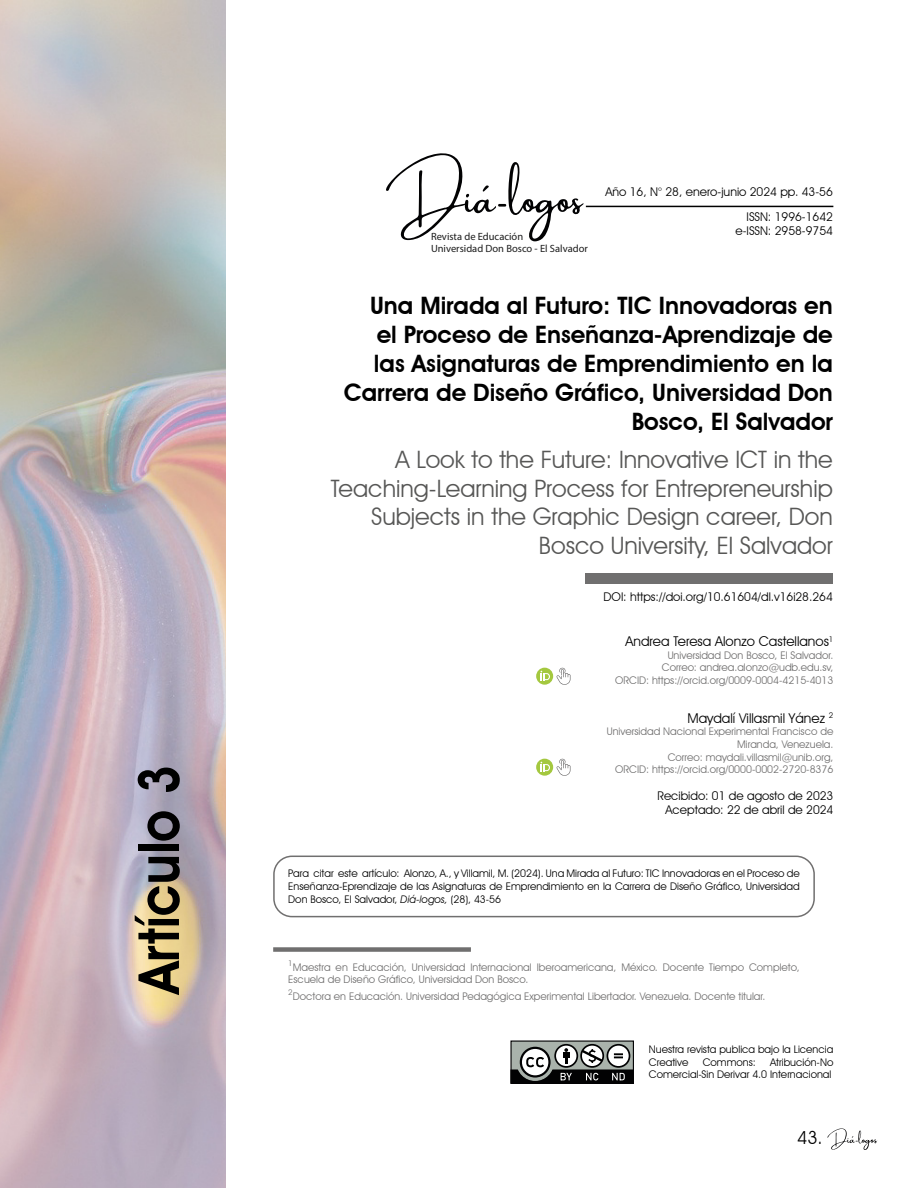
<style>
.page{position:relative;width:918px;height:1188px;background:#fff}
.page>*{position:absolute;margin:0;border:0;box-sizing:border-box;transform-origin:0 0}
.t1{font:600 24px/28.8px "Avant Garde IT Cby BT";color:#000;text-align:right}
.t2{font:24px/28.8px "Avant Garde IT Cby BT";color:#575756;text-align:right}
.t3{font:18px "Avant Garde IT Cby BT";color:#000}
.t4{font:13.5px "Avant Garde IT Cby BT";color:#000}
.t5{font:12px/14.4px "Avant Garde IT Cby BT";color:#000;text-align:right}
.t6{font:10.5px/12.6px "Avant Garde IT Cby BT";color:#706f6f;text-align:right}
.t7{font:10.5px/12.6px "Avant Garde IT Cby BT";color:#000;text-align:justify}
.t8{font:10.5px/12.6px "Myriad Pro";color:#1c1c1c}
.s1{font-style:italic}
</style>
<div class="page">
<img style="left:0;top:0;width:226px;height:1188px">
<svg style="left:135px;top:857px;width:45px;height:138px;background:#897e65"></svg>
<div style="left:138px;top:845px;width:41px;height:6px;background:#000"></div>
<svg style="left:147px;top:811px;width:33px;height:30px"></svg>
<svg style="left:138px;top:768px;width:42px;height:24px"></svg>
<svg style="left:827px;top:1128px;width:50px;height:22px"></svg>
<svg style="left:386px;top:153px;width:198px;height:89px"></svg>
<hr style="left:586px;top:206px;width:247px;height:1px;background:#000">
<div style="left:586px;top:573px;width:247px;height:10px;background:#706f6f"></div>
<svg style="left:536px;top:668px;width:17px;height:17px"></svg>
<svg style="left:541px;top:671px;width:9px;height:9px"></svg>
<svg style="left:556px;top:667px;width:14px;height:18px"></svg>
<svg style="left:536px;top:759px;width:17px;height:17px"></svg>
<svg style="left:541px;top:762px;width:9px;height:9px"></svg>
<svg style="left:556px;top:758px;width:14px;height:18px"></svg>
<div style="left:273px;top:856px;width:542px;height:61px;border:2px solid #706f6f;border-radius:18px"></div>
<div style="left:273px;top:947px;width:198px;height:5px;background:#706f6f"></div>
<div style="left:511px;top:1041px;width:122px;height:42px;background:#a9b2ab"></div>
<div style="left:511px;top:1070px;width:122px;height:13px;background:#020203"></div>
<div style="left:510px;top:1069px;width:124px;height:15px;border:1px solid #020203"></div>
<svg style="left:517px;top:1044px;width:36px;height:36px"></svg>
<div style="left:516px;top:1043px;width:38px;height:38px;border:1px solid #a9b2ab;border-radius:50%"></div>
<svg style="left:520px;top:1047px;width:31px;height:31px"></svg>
<div style="left:522px;top:1049px;width:26px;height:26px;background:#fff;border-radius:50%"></div>
<svg style="left:526px;top:1057px;width:18px;height:10px"></svg>
<svg style="left:561px;top:1073px;width:11px;height:7px"></svg>
<svg style="left:586px;top:1073px;width:12px;height:7px"></svg>
<svg style="left:612px;top:1073px;width:13px;height:7px"></svg>
<svg style="left:607px;top:1044px;width:23px;height:24px"></svg>
<div style="left:608px;top:1046px;width:21px;height:20px;background:#fff;border-radius:50%"></div>
<svg style="left:614px;top:1053px;width:9px;height:5px"></svg>
<svg style="left:580px;top:1044px;width:24px;height:24px"></svg>
<div style="left:582px;top:1046px;width:20px;height:20px;background:#fff;border-radius:50%"></div>
<svg style="left:582px;top:1049px;width:21px;height:14px"></svg>
<svg style="left:554px;top:1044px;width:24px;height:24px"></svg>
<div style="left:556px;top:1046px;width:20px;height:20px;background:#fff;border-radius:50%"></div>
<svg style="left:563px;top:1048px;width:6px;height:16px"></svg>
<p class="t8" style="left:431px;top:230px;width:158px">Revista de Educación<br>Universidad Don Bosco - El Salvador</p>
<p class="t5" style="left:605px;top:185px;width:229px">Año 16, N° 28, enero-junio 2024 pp. 43-56</p>
<p class="t5" style="left:735px;top:209px;width:99px">ISSN: 1996-1642 e-ISSN: 2958-9754</p>
<h1 class="t1" style="left:344px;top:291px;width:491px">Una Mirada al Futuro: TIC Innovadoras en<br>el Proceso de Enseñanza-Aprendizaje de las Asignaturas de Emprendimiento en la Carrera de Diseño Gráfico, Universidad Don Bosco, El Salvador</h1>
<h1 class="t2" style="left:331px;top:445px;width:504px">A Look to the Future: Innovative ICT in the Teaching-Learning Process for Entrepreneurship Subjects in the Graphic Design career, Don Bosco University, El Salvador</h1>
<p class="t5" style="left:604px;top:589px;width:231px">DOI: https://doi.org/10.61604/dl.v16i28.264</p>
<p class="t4" style="left:625px;top:633px;width:209px">Andrea Teresa Alonzo Castellanos<sup>1</sup></p>
<p class="t6" style="left:615px;top:649px;width:220px">Universidad Don Bosco, El Salvador.<br>Correo: andrea.alonzo@udb.edu.sv,<br>ORCID: https://orcid.org/0009-0004-4215-4013</p>
<p class="t4" style="left:688px;top:710px;width:147px">Maydalí Villasmil Yánez <sup>2</sup></p>
<p class="t6" style="left:607px;top:725px;width:228px">Universidad Nacional Experimental Francisco de Miranda, Venezuela.<br>Correo: maydali.villasmil@unib.org,<br>ORCID: https://orcid.org/0000-0002-2720-8376</p>
<p class="t5" style="left:658px;top:788px;width:177px">Recibido: 01 de agosto de 2023<br>Aceptado: 22 de abril de 2024</p>
<p class="t7" style="left:288px;top:867px;width:513px">Para citar este artículo: Alonzo, A., y Villamil, M. (2024). Una Mirada al Futuro: TIC Innovadoras en el Proceso de Enseñanza-Eprendizaje de las Asignaturas de Emprendimiento en la Carrera de Diseño Gráfico, Universidad Don Bosco, El Salvador, <span class="s1">Diá-logos,</span> (28), 43-56</p>
<p class="t6" style="left:288px;top:961px;width:513px;text-align:left"><sup>1</sup>Maestra en Educación, Universidad Internacional Iberoamericana, México. Docente Tiempo Completo,<br>Escuela de Diseño Gráfico, Universidad Don Bosco.</p>
<p class="t6" style="left:288px;top:990px;width:479px"><sup>2</sup>Doctora en Educación. Universidad Pedagógica Experimental Libertador. Venezuela. Docente titular.</p>
<p class="t7" style="left:649px;top:1043px;width:186px">Nuestra revista publica bajo la Licencia<br>Creative</p>
<p class="t7" style="left:649px;top:1056px;width:186px;text-align:right">Atribución-No<br>Comercial-Sin Derivar 4.0 Internacional</p>
<p class="t7" style="left:703px;top:1056px;width:55px">Commons:</p>
<h2 class="t3" style="left:797px;top:1126px;width:27px">43.</h2>
</div>
